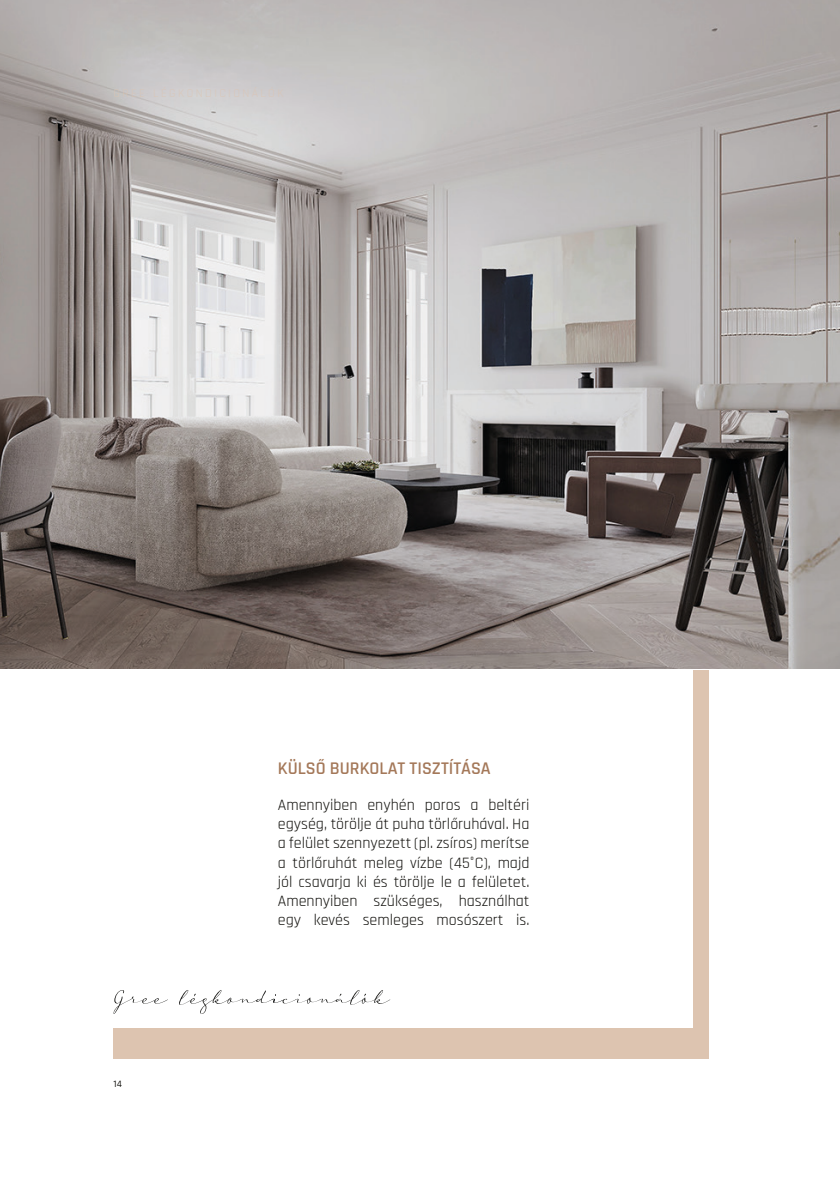
<style>
.page{position:relative;width:840px;height:1191px;background:#fff}
.page>*{position:absolute;margin:0;border:0;box-sizing:border-box;transform-origin:0 0}
.t1{font:600 18px "Rajdhani";color:#a47859}
.t2{font:16px/19.2px "Rajdhani";color:#13120e;text-align:justify}
.t3{font:500 9.8px "Rajdhani";color:#13120e}
</style>
<div class="page">
<img style="left:0;top:0;width:839px;height:668px">
<img style="left:839px;top:0;width:1px;height:286px">
<div style="left:693px;top:670px;width:15px;height:379px;background:#ddc4b0"></div>
<div style="left:113px;top:1028px;width:595px;height:30px;background:#ddc4b0"></div>
<svg style="left:113px;top:990px;width:55px;height:24px"></svg>
<svg style="left:179px;top:990px;width:211px;height:24px"></svg>
<p class="t3" style="left:113px;top:1077px;width:10px">14</p>
<p class="t1" style="left:278px;top:757px;width:214px">KÜLSŐ BURKOLAT TISZTÍTÁSA</p>
<p class="t2" style="left:278px;top:795px;width:253px">Amennyiben enyhén poros a beltéri egység, törölje át puha törlőruhával. Ha a felület szennyezett (pl. zsíros) merítse a törlőruhát meleg vízbe (45°C), majd jól csavarja ki és törölje le a felületet.<br>Amennyiben szükséges, használhat egy kevés semleges mosószert is.</p>
</div>
